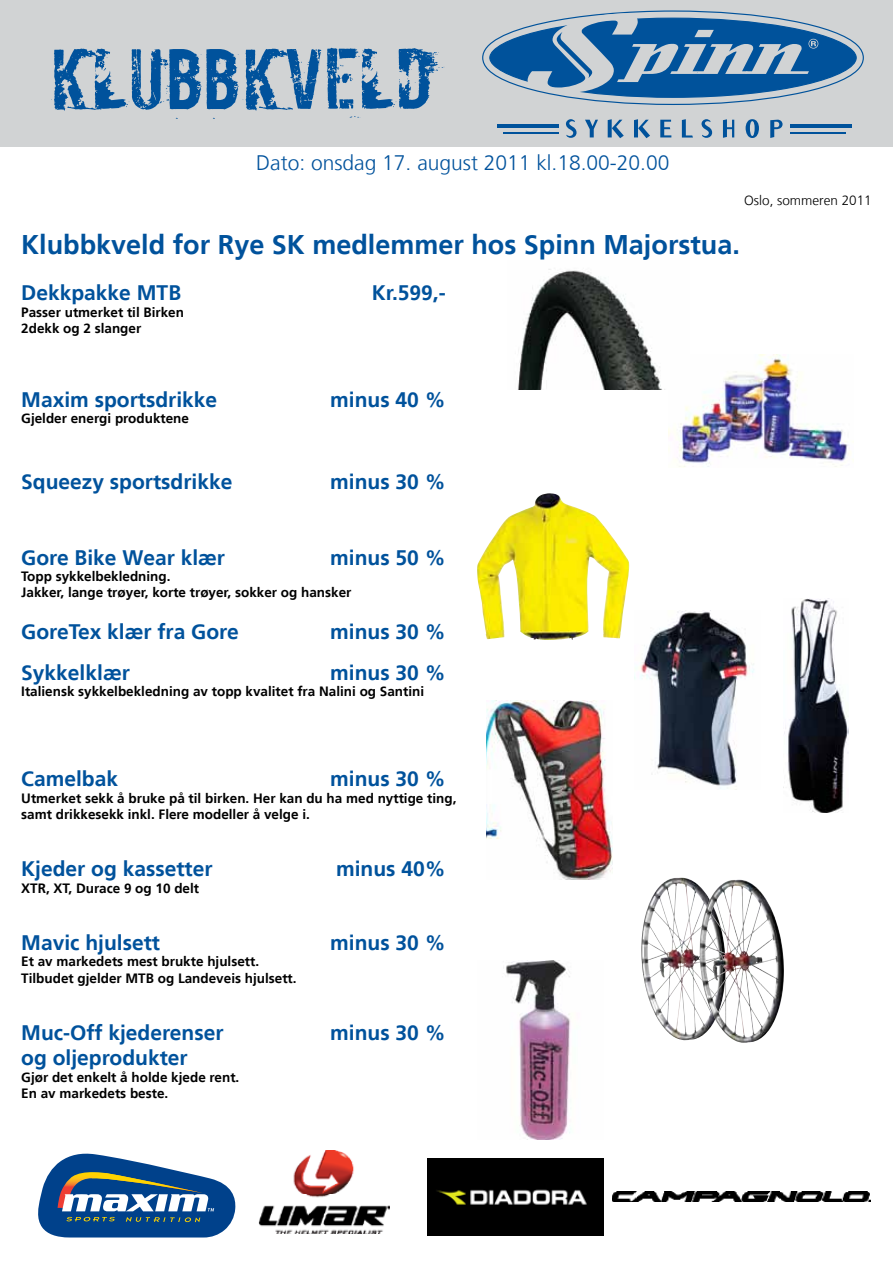
<style>
.page{position:relative;width:893px;height:1263px;background:#fff}
.page>*{position:absolute;margin:0;border:0;box-sizing:border-box;transform-origin:0 0}
.t1{font:72px "Boycott";color:#00529c}
.t2{font:700 27px "Frutiger LT";color:#00529c}
.t3{font:700 21px "Frutiger LT";color:#00529c}
.t4{font:300 21px "Frutiger LT";color:#00529c}
.t5{font:700 13.5px/16.2px "Frutiger LT";color:#000}
.t6{font:300 13.5px "Frutiger LT";color:#000}
</style>
<div class="page">
<div style="left:0;top:0;width:893px;height:147px;background:#d1d3d4"></div>
<svg style="left:482px;top:10px;width:382px;height:95px"></svg>
<hr style="left:497px;top:124px;width:62px;height:4px;background:#00529b">
<hr style="left:503px;top:132px;width:56px;height:2px;background:#00529b">
<hr style="left:790px;top:124px;width:62px;height:4px;background:#00529b">
<hr style="left:790px;top:132px;width:56px;height:2px;background:#00529b">
<svg style="left:566px;top:119px;width:10px;height:19px"></svg>
<svg style="left:585px;top:120px;width:13px;height:17px"></svg>
<svg style="left:608px;top:119px;width:16px;height:19px"></svg>
<svg style="left:634px;top:119px;width:16px;height:19px"></svg>
<svg style="left:660px;top:120px;width:11px;height:17px"></svg>
<svg style="left:682px;top:119px;width:11px;height:19px"></svg>
<svg style="left:701px;top:119px;width:11px;height:19px"></svg>
<svg style="left:723px;top:119px;width:11px;height:19px"></svg>
<svg style="left:746px;top:119px;width:13px;height:19px"></svg>
<svg style="left:770px;top:119px;width:12px;height:19px"></svg>
<img style="left:612px;top:1192px;width:258px;height:10px">
<img style="left:258px;top:1151px;width:131px;height:82px">
<img style="left:428px;top:1158px;width:176px;height:77px">
<svg style="left:38px;top:1153px;width:198px;height:85px"></svg>
<img style="left:517px;top:269px;width:148px;height:121px">
<img style="left:668px;top:354px;width:183px;height:113px">
<img style="left:477px;top:495px;width:63px;height:144px">
<img style="left:783px;top:598px;width:66px;height:214px">
<img style="left:639px;top:610px;width:115px;height:179px">
<img style="left:486px;top:700px;width:126px;height:179px">
<img style="left:503px;top:961px;width:68px;height:179px">
<img style="left:641px;top:877px;width:58px;height:164px">
<img style="left:699px;top:879px;width:85px;height:164px">
<h1 class="t1" style="left:50px;top:28px;width:385px">KLUBBKVELD</h1>
<h3 class="t4" style="left:256px;top:151px;width:415px">Dato: onsdag 17. august 2011 kl.18.00-20.00</h3>
<p class="t6" style="left:744px;top:193px;width:129px">Oslo, sommeren 2011</p>
<h2 class="t2" style="left:21px;top:228px;width:720px">Klubbkveld for Rye SK medlemmer hos Spinn Majorstua.</h2>
<h3 class="t3" style="left:21px;top:281px;width:161px">Dekkpakke MTB</h3>
<h3 class="t3" style="left:372px;top:281px;width:75px">Kr.599,-</h3>
<p class="t5" style="left:21px;top:304px;width:164px">Passer utmerket til Birken<br>2dekk og 2 slanger</p>
<h3 class="t3" style="left:21px;top:387px;width:198px">Maxim sportsdrikke</h3>
<h3 class="t3" style="left:330px;top:387px;width:117px">minus 40 %</h3>
<p class="t5" style="left:21px;top:410px;width:169px">Gjelder energi produktene</p>
<h3 class="t3" style="left:21px;top:470px;width:213px">Squeezy sportsdrikke</h3>
<h3 class="t3" style="left:330px;top:470px;width:117px">minus 30 %</h3>
<h3 class="t3" style="left:21px;top:545px;width:205px">Gore Bike Wear klær</h3>
<h3 class="t3" style="left:330px;top:545px;width:117px">minus 50 %</h3>
<p class="t5" style="left:21px;top:568px;width:332px">Topp sykkelbekledning.<br>Jakker, lange trøyer, korte trøyer, sokker og hansker</p>
<h3 class="t3" style="left:21px;top:619px;width:219px">GoreTex klær fra Gore</h3>
<h3 class="t3" style="left:330px;top:619px;width:117px">minus 30 %</h3>
<h3 class="t3" style="left:21px;top:660px;width:110px">Sykkelklær</h3>
<h3 class="t3" style="left:330px;top:660px;width:117px">minus 30 %</h3>
<p class="t5" style="left:21px;top:684px;width:404px">Italiensk sykkelbekledning av topp kvalitet fra Nalini og Santini</p>
<h3 class="t3" style="left:21px;top:767px;width:98px">Camelbak</h3>
<h3 class="t3" style="left:330px;top:767px;width:117px">minus 30 %</h3>
<p class="t5" style="left:21px;top:790px;width:437px">Utmerket sekk å bruke på til birken. Her kan du ha med nyttige ting, samt drikkesekk inkl. Flere modeller å velge i.</p>
<h3 class="t3" style="left:21px;top:857px;width:193px">Kjeder og kassetter</h3>
<h3 class="t3" style="left:336px;top:857px;width:111px">minus 40%</h3>
<p class="t5" style="left:21px;top:880px;width:179px">XTR, XT, Durace 9 og 10 delt</p>
<h3 class="t3" style="left:21px;top:930px;width:140px">Mavic hjulsett</h3>
<h3 class="t3" style="left:330px;top:930px;width:117px">minus 30 %</h3>
<p class="t5" style="left:21px;top:954px;width:277px">Et av markedets mest brukte hjulsett.<br>Tilbudet gjelder MTB og Landeveis hjulsett.</p>
<h3 class="t3" style="left:21px;top:1020px;width:204px">Muc-Off kjederenser</h3>
<h3 class="t3" style="left:330px;top:1020px;width:117px">minus 30 %</h3>
<h3 class="t3" style="left:21px;top:1046px;width:168px">og oljeprodukter</h3>
<p class="t5" style="left:21px;top:1069px;width:220px">Gjør det enkelt å holde kjede rent.<br>En av markedets beste.</p>
</div>
